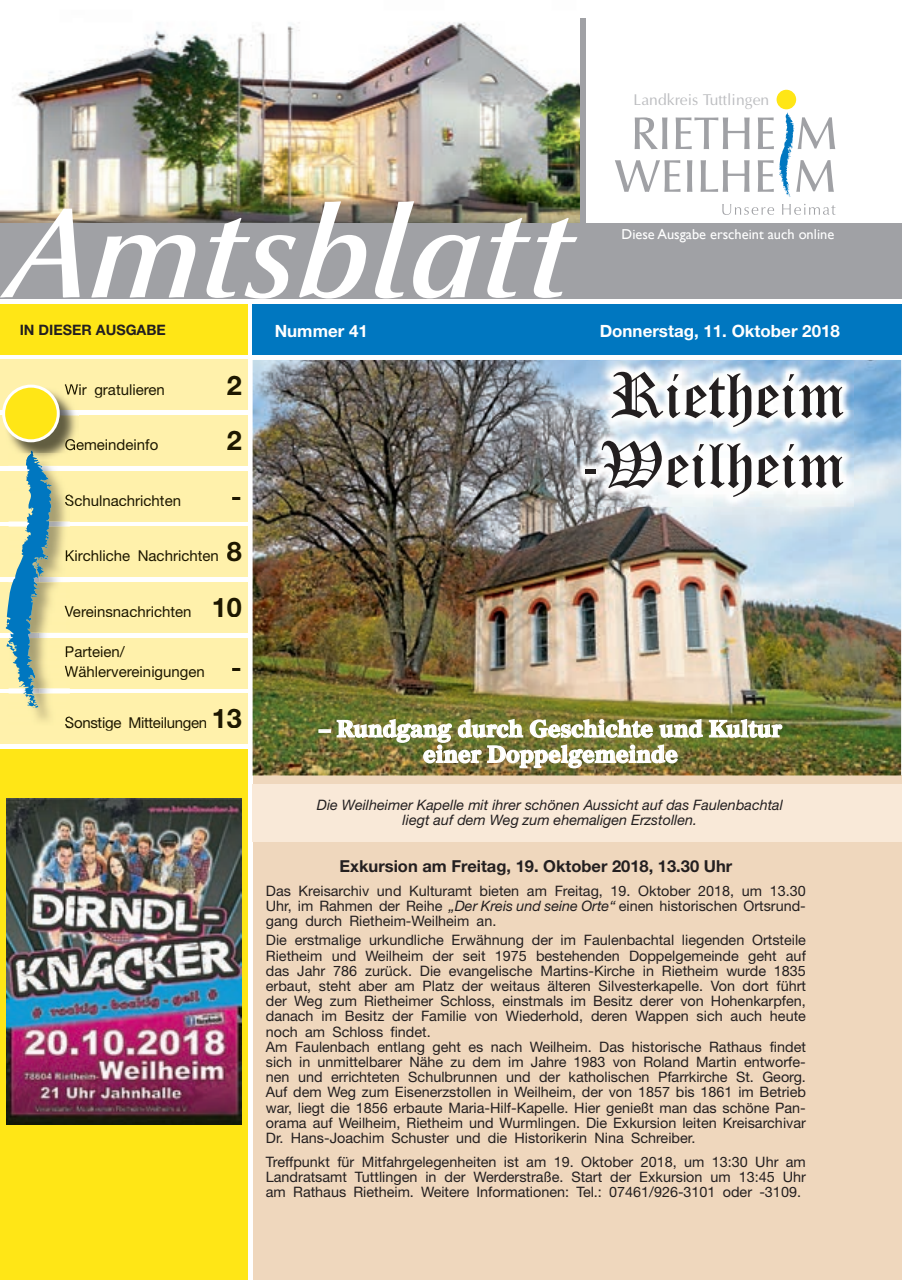
<style>
.page{position:relative;width:902px;height:1280px;background:#fff}
.page>*{position:absolute;margin:0;border:0;box-sizing:border-box;transform-origin:0 0}
.t1{font:64.05px/69.9px "Old English Text";color:#231f20;text-align:center}
.t2{font:700 27px "Helvetica Neue";color:#1d1700}
.t3{font:700 22.5px/25.5px "Imperial BT";color:#fff;text-align:center}
.t4{font:700 16.95px "Helvetica Neue";color:#fff}
.t5{font:700 16.5px "Helvetica Neue";color:#231f20}
.t6{font:15.75px "Optima";color:#bcbdc0}
.t7{font:15px/19.5px "Helvetica Neue";color:#1d1700}
.t8{font:15px "Helvetica Neue";letter-spacing:-.02em;color:#1d1700}
.t9{font:14.4px/15.1px "Helvetica Neue";color:#231f20;text-align:justify}
.t10{font:italic 14.4px/15.1px "Helvetica Neue";color:#231f20;text-align:center}
.t11{font:14.4px "Gill Sans";color:#fff}
.t12{font:700 14.4px "Helvetica Neue";color:#231f20}
.s1{font-weight:700;font-size:27px}
.s2{font-style:italic}
</style>
<div class="page">
<img style="left:17px;top:22px;width:563px;height:201px">
<svg style="left:615px;top:113px;width:220px;height:102px"></svg>
<div style="left:776px;top:90px;width:20px;height:19px;background:#ffe616;border-radius:50%"></div>
<div style="left:0;top:223px;width:901px;height:76px;background:#a0a1a5"></div>
<div style="left:580px;top:18px;width:6px;height:213px;background:#a0a1a5"></div>
<div style="left:0;top:304px;width:247px;height:50px;background:#ffe616"></div>
<div style="left:0;top:360px;width:247px;height:50px;background:#fff1ab"></div>
<div style="left:0;top:415px;width:247px;height:51px;background:#fff1ab"></div>
<div style="left:0;top:527px;width:247px;height:50px;background:#fff1ab"></div>
<div style="left:0;top:638px;width:247px;height:50px;background:#fff1ab"></div>
<div style="left:0;top:471px;width:247px;height:50px;background:#fff1ab"></div>
<div style="left:0;top:582px;width:247px;height:51px;background:#fff1ab"></div>
<div style="left:0;top:694px;width:247px;height:50px;background:#fff1ab"></div>
<div style="left:0;top:749px;width:247px;height:531px;background:#ffe616"></div>
<div style="left:253px;top:304px;width:648px;height:50px;background:#0077c0"></div>
<svg style="left:0;top:201px;width:577px;height:98px"></svg>
<img style="left:52px;top:470px;width:18px;height:224px">
<img style="left:52px;top:527px;width:18px;height:50px">
<img style="left:52px;top:638px;width:18px;height:50px">
<img style="left:52px;top:582px;width:18px;height:51px">
<img style="left:33px;top:708px;width:37px;height:13px">
<img style="left:12px;top:442px;width:60px;height:12px">
<svg style="left:5px;top:451px;width:47px;height:257px"></svg>
<div style="left:253px;top:776px;width:648px;height:504px;background:#efd7bd"></div>
<svg style="left:2px;top:384px;width:77px;height:58px"></svg>
<img style="left:65px;top:387px;width:14px;height:11px">
<img style="left:65px;top:439px;width:14px;height:11px">
<svg style="left:65px;top:495px;width:5px;height:11px"></svg>
<svg style="left:66px;top:550px;width:4px;height:11px"></svg>
<svg style="left:65px;top:606px;width:5px;height:11px"></svg>
<svg style="left:66px;top:646px;width:4px;height:11px"></svg>
<img style="left:65px;top:666px;width:5px;height:14px">
<svg style="left:65px;top:717px;width:5px;height:10px"></svg>
<img style="left:6px;top:799px;width:235px;height:325px">
<img style="left:252px;top:360px;width:649px;height:415px">
<div style="left:318px;top:729px;width:13px;height:4px;border:2px solid #fff"></div>
<img style="left:336px;top:718px;width:447px;height:51px">
<div style="left:253px;top:784px;width:648px;height:58px;background:#f9e9d8"></div>
<img style="left:574px;top:362px;width:279px;height:145px">
<p class="t6" style="left:633px;top:90px;width:137px">Landkreis Tuttlingen</p>
<p class="t11" style="left:621px;top:225px;width:214px">Diese Ausgabe erscheint auch online</p>
<p class="t12" style="left:20px;top:321px;width:148px">IN DIESER AUSGABE</p>
<p class="t7" style="left:65px;top:379px;width:102px">Wir gratulieren</p>
<h2 class="t2" style="left:227px;top:368px;width:17px">2</h2>
<p class="t7" style="left:65px;top:435px;width:95px">Gemeindeinfo</p>
<h2 class="t2" style="left:227px;top:424px;width:17px">2</h2>
<p class="t7" style="left:65px;top:490px;width:118px">Schulnachrichten</p>
<h2 class="t2" style="left:231px;top:479px;width:12px">-</h2>
<p class="t7" style="left:65px;top:546px;width:179px">Kirchliche Nachrichten <span class="s1">8</span></p>
<p class="t7" style="left:65px;top:601px;width:179px">Vereinsnachrichten <span class="s1">10</span></p>
<p class="t7" style="left:65px;top:642px;width:179px">Parteien/<br>Wählervereinigungen <span class="s1">-</span></p>
<p class="t8" style="left:65px;top:713px;width:179px">Sonstige Mitteilungen <span class="s1">13</span></p>
<p class="t4" style="left:275px;top:320px;width:95px">Nummer 41</p>
<p class="t4" style="left:599px;top:320px;width:242px">Donnerstag, 11. Oktober 2018</p>
<h1 class="t1" style="left:574px;top:358px;width:272px">Rietheim -Weilheim</h1>
<h3 class="t3" style="left:319px;top:716px;width:464px">– Rundgang durch Geschichte und Kultur einer Doppelgemeinde</h3>
<p class="t10" style="left:317px;top:797px;width:467px">Die Weilheimer Kapelle mit ihrer schönen Aussicht auf das Faulenbachtal liegt auf dem Weg zum ehemaligen Erzstollen.</p>
<p class="t5" style="left:339px;top:856px;width:394px">Exkursion am Freitag, 19. Oktober 2018, 13.30 Uhr</p>
<p class="t9" style="left:266px;top:883px;width:541px">Das Kreisarchiv und Kulturamt bieten am Freitag, 19. Oktober 2018, um 13.30<br>Uhr, im Rahmen der Reihe <span class="s2">„Der Kreis und seine Orte“</span> einen historischen Ortsrund&shy;gang durch Rietheim-Weilheim an.</p>
<p class="t9" style="left:266px;top:932px;width:541px;text-align:left">Die erstmalige urkundliche Erwähnung der im Faulenbachtal liegenden Ortsteile Rietheim und Weilheim der seit 1975 bestehenden Doppelgemeinde geht auf das Jahr 786 zurück. Die evangelische Martins-Kirche in Rietheim wurde 1835 erbaut, steht aber am Platz der weitaus älteren Silvesterkapelle. Von dort führt der Weg zum Rietheimer Schloss, einstmals im Besitz derer von Hohenkarpfen, danach im Besitz der Familie von Wiederhold, deren Wappen sich auch heute noch am Schloss findet.<br>Am Faulenbach entlang geht es nach Weilheim. Das historische Rathaus findet sich in unmittelbarer Nähe zu dem im Jahre 1983 von Roland Martin entworfe&shy;nen und errichteten Schulbrunnen und der katholischen Pfarrkirche St. Georg.<br>Auf dem Weg zum Eisenerzstollen in Weilheim, der von 1857 bis 1861 im Betrieb war, liegt die 1856 erbaute Maria-Hilf-Kapelle. Hier genießt man das schöne Pan&shy;orama auf Weilheim, Rietheim und Wurmlingen. Die Exkursion leiten Kreisarchivar Dr. Hans-Joachim Schuster und die Historikerin Nina Schreiber.</p>
<p class="t9" style="left:266px;top:1154px;width:541px">Treffpunkt für Mitfahrgelegenheiten ist am 19. Oktober 2018, um 13:30 Uhr am Landratsamt Tuttlingen in der Werderstraße. Start der Exkursion um 13:45 Uhr am Rathaus Rietheim. Weitere Informationen: Tel.: 07461/926-3101 oder -3109.</p>
</div>
